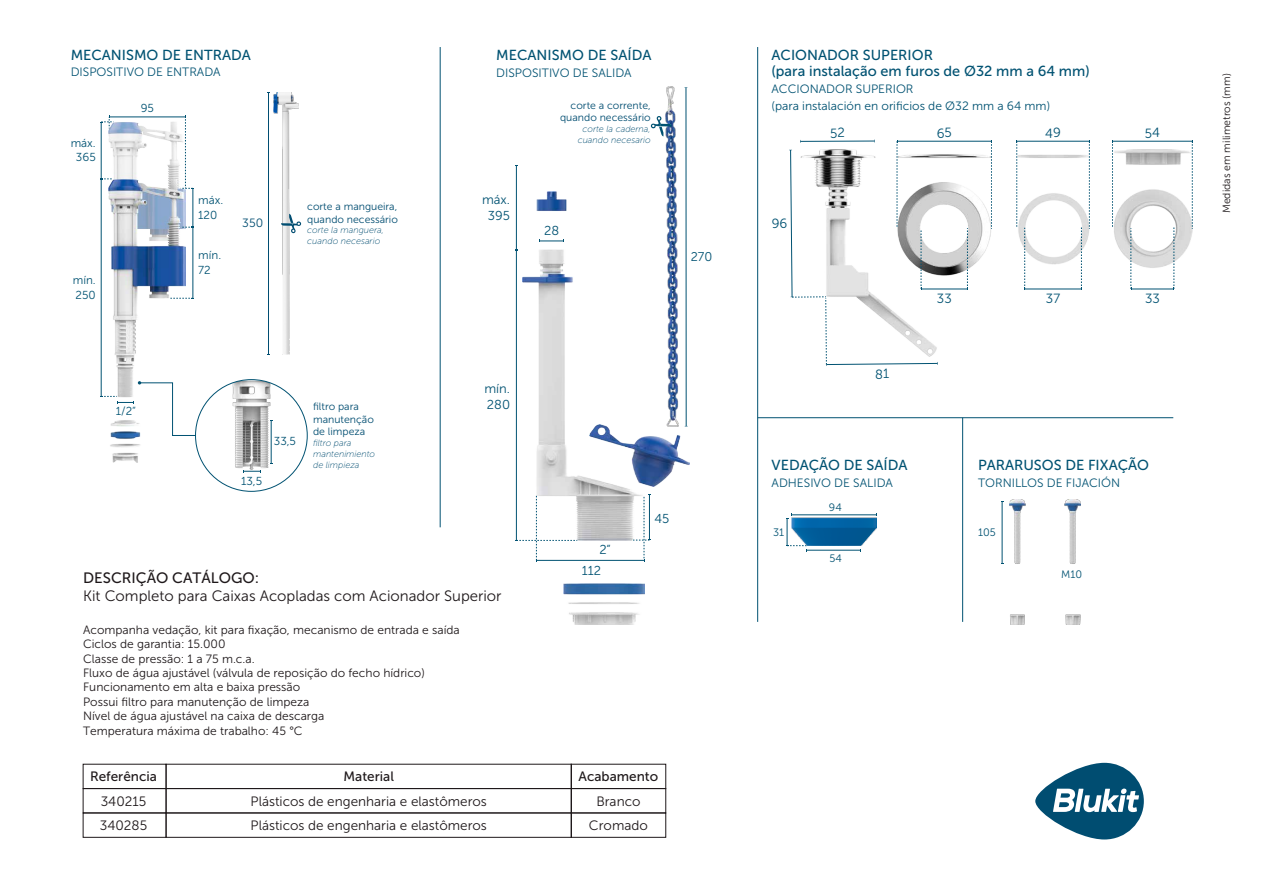
<style>
.page{position:relative;width:1263px;height:893px;background:#fff}
.page>*{position:absolute;margin:0;border:0;box-sizing:border-box;transform-origin:0 0}
.t1{font:15px "Museo Sans 300";color:#1e181a}
.t2{font:15px "Museo Sans 500";color:#1e181a}
.t3{font:14.4px/17px "Museo Sans 500";color:#005272}
.t4{font:13.5px/24.3px "Museo Sans 300";color:#1e181a}
.t5{font:13.5px "Museo Sans 500";color:#1e181a}
.t6{font:12.9px/16.2px "Museo Sans 300";color:#005272}
.t7{font:12.6px "Museo Sans 300";color:#005272}
.t8{font:12px/14.4px "Museo Sans 300";color:#1e181a}
.t9{font:12px/17px "Museo Sans 300";color:#005272}
.t10{font:12px "Museo Sans 300";color:#004d71}
.t11{font:11.55px/14.7px "Museo Sans 300";color:#005272}
.t12{font:10.8px "Museo Sans 300";color:#005272}
.t13{font:10.5px/12.6px "Museo Sans 300";color:#004d71}
.t14{font:10.5px "Museo Sans 300";color:#1e181a}
.t15{font:italic 9px/10.8px "Museo Sans 100";color:#004d71}
</style>
<div class="page">
<svg style="left:1035px;top:763px;width:109px;height:76px"></svg>
<div style="left:166px;top:788px;width:406px;height:25px;border:1px solid #1e181a"></div>
<div style="left:166px;top:764px;width:406px;height:25px;border:1px solid #1e181a"></div>
<div style="left:571px;top:788px;width:95px;height:25px;border:1px solid #1e181a"></div>
<div style="left:571px;top:764px;width:95px;height:25px;border:1px solid #1e181a"></div>
<div style="left:83px;top:788px;width:83px;height:25px;border:1px solid #1e181a"></div>
<div style="left:166px;top:813px;width:406px;height:25px;border:1px solid #1e181a"></div>
<div style="left:571px;top:813px;width:95px;height:25px;border:1px solid #1e181a"></div>
<div style="left:83px;top:813px;width:83px;height:25px;border:1px solid #1e181a"></div>
<hr style="left:440px;top:47px;width:1px;height:480px;background:#005272">
<hr style="left:757px;top:47px;width:1px;height:575px;background:#005272">
<hr style="left:758px;top:417px;width:415px;height:1px;background:#005272">
<hr style="left:962px;top:418px;width:1px;height:204px;background:#005272">
<hr style="left:807px;top:550px;width:54px;height:1px;background:#005272">
<hr style="left:791px;top:515px;width:85px;height:1px;background:#005272">
<svg style="left:786px;top:513px;width:22px;height:39px"></svg>
<img style="left:792px;top:518px;width:85px;height:28px">
<img style="left:1009px;top:500px;width:71px;height:124px">
<hr style="left:1002px;top:501px;width:1px;height:63px;background:#005272">
<hr style="left:268px;top:93px;width:1px;height:261px;background:#004d71">
<img style="left:274px;top:93px;width:25px;height:261px">
<svg style="left:281px;top:214px;width:20px;height:19px"></svg>
<img style="left:564px;top:583px;width:81px;height:41px">
<img style="left:645px;top:425px;width:44px;height:62px">
<img style="left:665px;top:86px;width:13px;height:340px">
<hr style="left:686px;top:88px;width:1px;height:338px;background:#005272">
<svg style="left:651px;top:116px;width:21px;height:20px"></svg>
<img style="left:522px;top:192px;width:123px;height:348px">
<hr style="left:516px;top:250px;width:1px;height:290px;background:#005272">
<hr style="left:537px;top:560px;width:107px;height:1px;background:#005272">
<svg style="left:539px;top:239px;width:25px;height:3px"></svg>
<hr style="left:516px;top:165px;width:1px;height:85px;background:#005272">
<svg style="left:515px;top:496px;width:62px;height:66px"></svg>
<svg style="left:633px;top:494px;width:18px;height:68px"></svg>
<img style="left:951px;top:149px;width:241px;height:140px">
<hr style="left:897px;top:141px;width:94px;height:1px;background:#005272">
<svg style="left:991px;top:140px;width:1px;height:89px"></svg>
<hr style="left:1017px;top:141px;width:72px;height:1px;background:#005272">
<svg style="left:1016px;top:140px;width:2px;height:88px"></svg>
<svg style="left:1089px;top:140px;width:1px;height:89px"></svg>
<hr style="left:1113px;top:141px;width:79px;height:1px;background:#005272">
<svg style="left:1112px;top:140px;width:1px;height:88px"></svg>
<svg style="left:1192px;top:140px;width:1px;height:89px"></svg>
<hr style="left:921px;top:289px;width:46px;height:1px;background:#005272">
<svg style="left:967px;top:228px;width:1px;height:62px"></svg>
<hr style="left:1025px;top:289px;width:56px;height:1px;background:#005272">
<svg style="left:1024px;top:228px;width:2px;height:62px"></svg>
<svg style="left:1081px;top:227px;width:1px;height:63px"></svg>
<hr style="left:1131px;top:289px;width:43px;height:1px;background:#005272">
<svg style="left:1130px;top:228px;width:2px;height:61px"></svg>
<svg style="left:1173px;top:227px;width:2px;height:62px"></svg>
<img style="left:109px;top:121px;width:76px;height:341px">
<hr style="left:109px;top:117px;width:76px;height:1px;background:#005272">
<hr style="left:101px;top:179px;width:1px;height:217px;background:#005272">
<hr style="left:101px;top:122px;width:1px;height:57px;background:#005272">
<svg style="left:100px;top:115px;width:13px;height:14px"></svg>
<svg style="left:100px;top:178px;width:12px;height:2px"></svg>
<hr style="left:193px;top:227px;width:1px;height:71px;background:#005272">
<hr style="left:193px;top:189px;width:1px;height:38px;background:#005272">
<svg style="left:181px;top:115px;width:13px;height:74px"></svg>
<svg style="left:170px;top:298px;width:24px;height:1px"></svg>
<img style="left:229px;top:380px;width:44px;height:90px">
<hr style="left:271px;top:421px;width:1px;height:42px;background:#005272">
<svg style="left:243px;top:470px;width:18px;height:3px"></svg>
<svg style="left:100px;top:381px;width:96px;height:55px"></svg>
<svg style="left:789px;top:139px;width:162px;height:227px"></svg>
<p class="t3" style="left:71px;top:46px;width:182px">MECANISMO DE ENTRADA</p>
<p class="t9" style="left:71px;top:64px;width:152px">DISPOSITIVO DE ENTRADA</p>
<p class="t11" style="left:71px;top:135px;width:27px;text-align:center">máx.<br>365</p>
<p class="t11" style="left:73px;top:273px;width:24px">mín.<br>250</p>
<p class="t11" style="left:141px;top:101px;width:15px">95</p>
<p class="t11" style="left:198px;top:193px;width:27px">máx.<br>120</p>
<p class="t11" style="left:198px;top:248px;width:24px">mín.<br>72</p>
<p class="t10" style="left:242px;top:217px;width:22px">350</p>
<p class="t13" style="left:307px;top:200px;width:92px">corte a mangueira, quando necessário</p>
<p class="t15" style="left:307px;top:225px;width:78px">corte la manguera, cuando necesario</p>
<p class="t3" style="left:496px;top:47px;width:157px">MECANISMO DE SAÍDA</p>
<p class="t9" style="left:496px;top:64px;width:137px">DISPOSITIVO DE SALIDA</p>
<p class="t13" style="left:560px;top:99px;width:92px;text-align:right">corte a corrente, quando necessário</p>
<p class="t15" style="left:578px;top:124px;width:74px;text-align:center">corte la caderna, cuando necesario</p>
<p class="t6" style="left:482px;top:191px;width:30px;text-align:center">máx.<br>395</p>
<p class="t6" style="left:544px;top:222px;width:17px">28</p>
<p class="t7" style="left:691px;top:250px;width:23px">270</p>
<p class="t11" style="left:116px;top:404px;width:22px">1/2”</p>
<p class="t11" style="left:241px;top:474px;width:22px">13,5</p>
<p class="t11" style="left:274px;top:433px;width:24px">33,5</p>
<p class="t13" style="left:313px;top:400px;width:62px">filtro para manutenção de limpeza</p>
<p class="t15" style="left:313px;top:438px;width:64px">filtro para mantenimiento de limpieza</p>
<p class="t6" style="left:484px;top:380px;width:27px">mín.<br>280</p>
<p class="t2" style="left:83px;top:570px;width:178px">DESCRIÇÃO CATÁLOGO:</p>
<p class="t1" style="left:83px;top:588px;width:420px">Kit Completo para Caixas Acopladas com Acionador Superior</p>
<p class="t8" style="left:83px;top:622px;width:378px">Acompanha vedação, kit para fixação, mecanismo de entrada e saída Ciclos de garantia: 15.000<br>Classe de pressão: 1 a 75 m.c.a.<br>Fluxo de água ajustável (válvula de reposição do fecho hídrico)<br>Funcionamento em alta e baixa pressão<br>Possui filtro para manutenção de limpeza<br>Nível de água ajustável na caixa de descarga<br>Temperatura máxima de trabalho: 45 °C</p>
<p class="t5" style="left:90px;top:769px;width:68px">Referência</p>
<p class="t5" style="left:344px;top:769px;width:52px">Material</p>
<p class="t6" style="left:599px;top:541px;width:13px">2”</p>
<p class="t6" style="left:582px;top:562px;width:21px">112</p>
<p class="t6" style="left:654px;top:510px;width:16px">45</p>
<p class="t5" style="left:579px;top:769px;width:81px">Acabamento</p>
<p class="t4" style="left:100px;top:789px;width:49px">340215<br>340285</p>
<p class="t4" style="left:251px;top:789px;width:238px">Plásticos de engenharia e elastômeros</p>
<p class="t4" style="left:596px;top:789px;width:46px">Branco</p>
<p class="t4" style="left:251px;top:814px;width:238px">Plásticos de engenharia e elastômeros</p>
<p class="t4" style="left:589px;top:814px;width:60px">Cromado</p>
<p class="t3" style="left:771px;top:46px;width:320px">ACIONADOR SUPERIOR<br>(para instalação em furos de Ø32 mm a 64 mm)</p>
<p class="t9" style="left:771px;top:81px;width:280px">ACCIONADOR SUPERIOR<br>(para instalación en orificios de Ø32 mm a 64 mm)</p>
<p class="t3" style="left:771px;top:457px;width:137px">VEDAÇÃO DE SAÍDA</p>
<p class="t9" style="left:771px;top:474px;width:123px">ADHESIVO DE SALIDA</p>
<p class="t12" style="left:829px;top:501px;width:14px">94</p>
<p class="t12" style="left:773px;top:526px;width:13px">31</p>
<p class="t12" style="left:829px;top:553px;width:14px">54</p>
<p class="t3" style="left:978px;top:457px;width:172px">PARARUSOS DE FIXAÇÃO</p>
<p class="t9" style="left:978px;top:474px;width:143px">TORNILLOS DE FIJACIÓN</p>
<p class="t12" style="left:978px;top:526px;width:19px">105</p>
<p class="t12" style="left:1061px;top:568px;width:22px">M10</p>
<p class="t14" style="left:1221px;top:213px;width:141px;rotate:-90deg">Medidas em milimetros (mm)</p>
</div>
